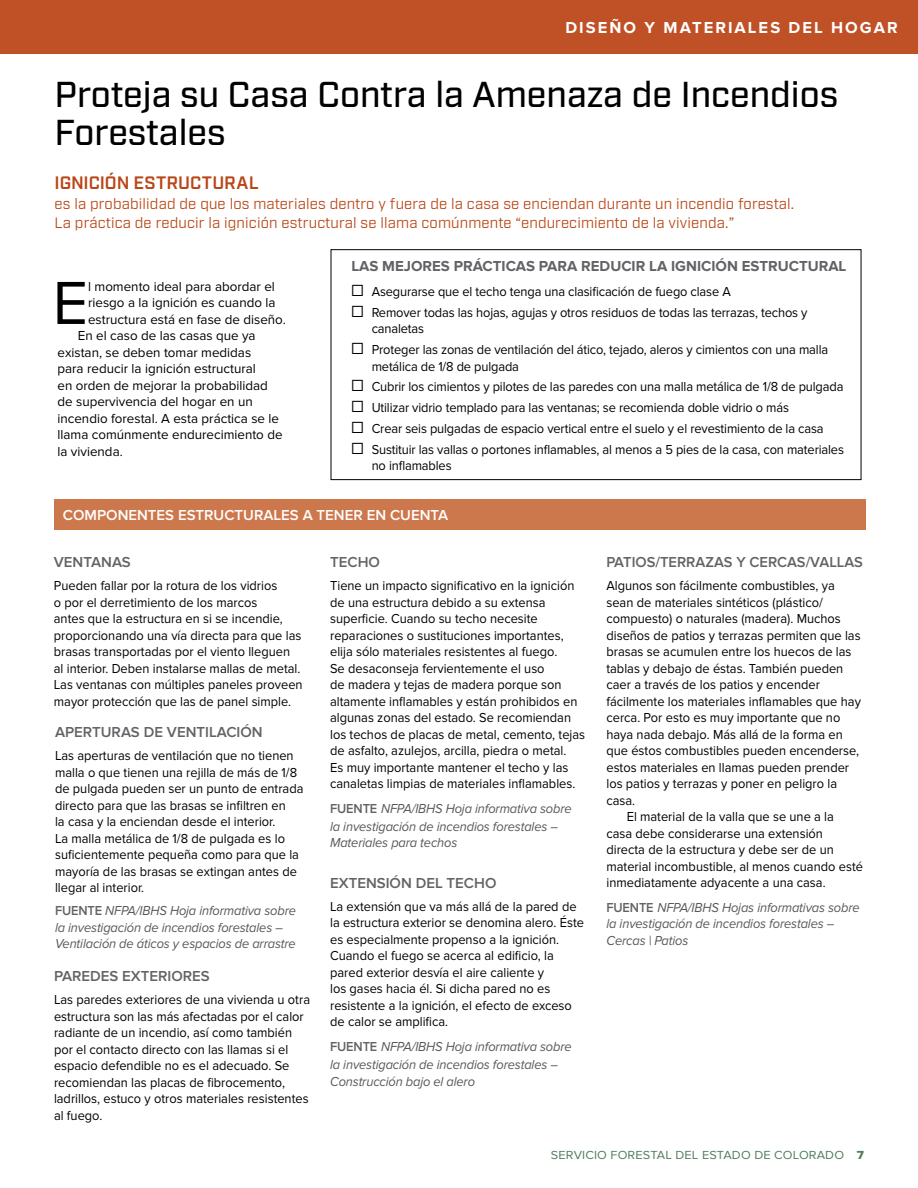
<style>
.page{position:relative;width:918px;height:1188px;background:#fff}
.page>*{position:absolute;margin:0;border:0;box-sizing:border-box;transform-origin:0 0}
.t1{font:63px "Proxima Nova";color:#000}
.t2{font:500 36px/37.5px "Industry";color:#000}
.t3{font:600 18px "Industry";letter-spacing:-.005em;color:#b94616}
.t4{font:700 16.5px "Proxima Nova";letter-spacing:.125em;color:#fff}
.t5{font:15px/19.5px "Industry";letter-spacing:.01em;color:#b94616}
.t6{font:600 15px "Proxima Nova";color:#626366}
.t7{font:700 15px "Proxima Nova";color:#626366}
.t8{font:600 15px "Proxima Nova";color:#fff}
.t9{font:13.5px/16.5px "Proxima Nova";color:#000;scale:.95 1}
.t10{font:italic 13.5px/16.5px "Proxima Nova";letter-spacing:-.01em;color:#57585b;scale:.95 1}
.t11{font:13.5px "Proxima Nova";color:#000}
.t12{font:12.15px "Proxima Nova";letter-spacing:.01em;color:#527e61;scale:1.05 1}
.s1{font-weight:600;font-style:normal;color:#626366}
.s2{font-family:"Proxima Nova Extrabld"}
</style>
<div class="page">
<div style="left:0;top:0;width:918px;height:54px;background:#c05127"></div>
<div style="left:331px;top:249px;width:530px;height:231px;border:1px solid #000"></div>
<div style="left:54px;top:500px;width:811px;height:30px;background:#cd774c"></div>
<p class="t4" style="left:565px;top:19px;width:334px">DISEÑO Y MATERIALES DEL HOGAR</p>
<h2 class="t2" style="left:55px;top:78px;width:786px">Proteja su Casa Contra la Amenaza de Incendios<br>Forestales</h2>
<h3 class="t3" style="left:55px;top:173px;width:206px">IGNICIÓN ESTRUCTURAL</h3>
<p class="t5" style="left:55px;top:194px;width:741px">es la probabilidad de que los materiales dentro y fuera de la casa se enciendan durante un incendio forestal.<br>La práctica de reducir la ignición estructural se llama comúnmente “endurecimiento de la vivienda.”</p>
<p class="t7" style="left:351px;top:258px;width:497px">LAS MEJORES PRÁCTICAS PARA REDUCIR LA IGNICIÓN ESTRUCTURAL</p>
<p class="t9" style="left:372px;top:281px;width:460px;line-height:20.9px">Asegurarse que el techo tenga una clasificación de fuego clase A<br>Remover todas las hojas, agujas y otros residuos de todas las terrazas, techos y</p>
<p class="t9" style="left:372px;top:318px;width:482px;line-height:20.9px">canaletas<br>Proteger las zonas de ventilación del ático, tejado, aleros y cimientos con una malla</p>
<p class="t9" style="left:372px;top:356px;width:499px;line-height:20.9px">metálica de 1/8 de pulgada<br>Cubrir los cimientos y pilotes de las paredes con una malla metálica de 1/8 de pulgada Utilizar vidrio templado para las ventanas; se recomienda doble vidrio o más<br>Crear seis pulgadas de espacio vertical entre el suelo y el revestimiento de la casa Sustituir las vallas o portones inflamables, al menos a 5 pies de la casa, con materiales</p>
<p class="t9" style="left:372px;top:458px;width:86px">no inflamables</p>
<h1 class="t1" style="left:53px;top:269px;width:37px">E</h1>
<p class="t11" style="left:88px;top:279px;width:188px">l momento ideal para abordar el</p>
<p class="t11" style="left:88px;top:296px;width:189px">riesgo a la ignición es cuando la</p>
<p class="t11" style="left:88px;top:312px;width:199px">estructura está en fase de diseño.</p>
<p class="t11" style="left:78px;top:329px;width:179px">En el caso de las casas que ya</p>
<p class="t11" style="left:57px;top:345px;width:195px">existan, se deben tomar medidas</p>
<p class="t11" style="left:57px;top:362px;width:200px">para reducir la ignición estructural</p>
<p class="t11" style="left:57px;top:378px;width:212px">en orden de mejorar la probabilidad</p>
<p class="t11" style="left:57px;top:395px;width:197px">de supervivencia del hogar en un</p>
<p class="t11" style="left:57px;top:411px;width:223px">incendio forestal. A esta práctica se le</p>
<p class="t11" style="left:57px;top:428px;width:227px">llama comúnmente endurecimiento de</p>
<p class="t11" style="left:57px;top:444px;width:67px">la vivienda.</p>
<p class="t8" style="left:63px;top:507px;width:387px">COMPONENTES ESTRUCTURALES A TENER EN CUENTA</p>
<p class="t6" style="left:54px;top:554px;width:78px">VENTANAS</p>
<p class="t9" style="left:54px;top:577px;width:263px">Pueden fallar por la rotura de los vidrios<br>o por el derretimiento de los marcos<br>antes que la estructura en si se incendie, proporcionando una vía directa para que las brasas transportadas por el viento lleguen al interior. Deben instalarse mallas de metal.<br>Las ventanas con múltiples paneles proveen mayor protección que las de panel simple.</p>
<p class="t6" style="left:55px;top:724px;width:209px">APERTURAS DE VENTILACIÓN</p>
<p class="t9" style="left:55px;top:747px;width:263px">Las aperturas de ventilación que no tienen malla o que tienen una rejilla de más de 1/8 de pulgada pueden ser un punto de entrada directo para que las brasas se infiltren en<br>la casa y la enciendan desde el interior.<br>La malla metálica de 1/8 de pulgada es lo suficientemente pequeña como para que la mayoría de las brasas se extingan antes de llegar al interior.</p>
<p class="t10" style="left:55px;top:903px;width:255px"><span class="s1">FUENTE</span> NFPA/IBHS Hoja informativa sobre la investigación de incendios forestales –<br>Ventilación de áticos y espacios de arrastre</p>
<p class="t6" style="left:54px;top:968px;width:157px">PAREDES EXTERIORES</p>
<p class="t9" style="left:54px;top:992px;width:271px">Las paredes exteriores de una vivienda u otra estructura son las más afectadas por el calor radiante de un incendio, así como también por el contacto directo con las llamas si el espacio defendible no es el adecuado. Se recomiendan las placas de fibrocemento, ladrillos, estuco y otros materiales resistentes al fuego.</p>
<p class="t6" style="left:330px;top:554px;width:51px">TECHO</p>
<p class="t9" style="left:330px;top:577px;width:270px">Tiene un impacto significativo en la ignición de una estructura debido a su extensa superficie. Cuando su techo necesite reparaciones o sustituciones importantes, elija sólo materiales resistentes al fuego.<br>Se desaconseja fervientemente el uso<br>de madera y tejas de madera porque son altamente inflamables y están prohibidos en algunas zonas del estado. Se recomiendan los techos de placas de metal, cemento, tejas de asfalto, azulejos, arcilla, piedra o metal.<br>Es muy importante mantener el techo y las canaletas limpias de materiales inflamables.</p>
<p class="t10" style="left:330px;top:800px;width:256px;line-height:18px"><span class="s1">FUENTE</span> NFPA/IBHS Hoja informativa sobre la investigación de incendios forestales –</p>
<p class="t10" style="left:330px;top:835px;width:135px">Materiales para techos</p>
<p class="t6" style="left:330px;top:875px;width:168px">EXTENSIÓN DEL TECHO</p>
<p class="t9" style="left:330px;top:898px;width:269px">La extensión que va más allá de la pared de la estructura exterior se denomina alero. Éste es especialmente propenso a la ignición.<br>Cuando el fuego se acerca al edificio, la pared exterior desvía el aire caliente y<br>los gases hacia él. Si dicha pared no es resistente a la ignición, el efecto de exceso de calor se amplifica.</p>
<p class="t10" style="left:330px;top:1038px;width:256px;line-height:18px"><span class="s1">FUENTE</span> NFPA/IBHS Hoja informativa sobre la investigación de incendios forestales –</p>
<p class="t10" style="left:330px;top:1074px;width:154px">Construcción bajo el alero</p>
<p class="t6" style="left:606px;top:554px;width:258px">PATIOS/TERRAZAS Y CERCAS/VALLAS</p>
<p class="t9" style="left:606px;top:577px;width:242px">Algunos son fácilmente combustibles, ya</p>
<p class="t9" style="left:606px;top:594px;width:229px">sean de materiales sintéticos (plástico/</p>
<p class="t9" style="left:606px;top:610px;width:248px">compuesto) o naturales (madera). Muchos</p>
<p class="t9" style="left:606px;top:627px;width:269px">diseños de patios y terrazas permiten que las</p>
<p class="t9" style="left:606px;top:643px;width:259px">brasas se acumulen entre los huecos de las</p>
<p class="t9" style="left:606px;top:660px;width:251px">tablas y debajo de éstas. También pueden</p>
<p class="t9" style="left:606px;top:676px;width:226px">caer a través de los patios y encender</p>
<p class="t9" style="left:606px;top:693px;width:269px">fácilmente los materiales inflamables que hay</p>
<p class="t9" style="left:606px;top:709px;width:248px">cerca. Por esto es muy importante que no</p>
<p class="t9" style="left:606px;top:726px;width:250px">haya nada debajo. Más allá de la forma en</p>
<p class="t9" style="left:606px;top:742px;width:268px">que éstos combustibles pueden encenderse,</p>
<p class="t9" style="left:606px;top:759px;width:257px">estos materiales en llamas pueden prender</p>
<p class="t9" style="left:606px;top:775px;width:244px">los patios y terrazas y poner en peligro la</p>
<p class="t9" style="left:606px;top:792px;width:32px">casa.</p>
<p class="t9" style="left:627px;top:808px;width:220px">El material de la valla que se une a la</p>
<p class="t9" style="left:606px;top:825px;width:229px">casa debe considerarse una extensión</p>
<p class="t9" style="left:606px;top:841px;width:241px">directa de la estructura y debe ser de un</p>
<p class="t9" style="left:606px;top:858px;width:272px">material incombustible, al menos cuando esté</p>
<p class="t9" style="left:606px;top:874px;width:232px">inmediatamente adyacente a una casa.</p>
<p class="t10" style="left:606px;top:900px;width:268px"><span class="s1">FUENTE</span> NFPA/IBHS Hojas informativas sobre la investigación de incendios forestales –<br>Cercas | Patios</p>
<p class="t12" style="left:551px;top:1148px;width:300px">SERVICIO FORESTAL DEL ESTADO DE COLORADO <span class="s2">7</span></p>
</div>
